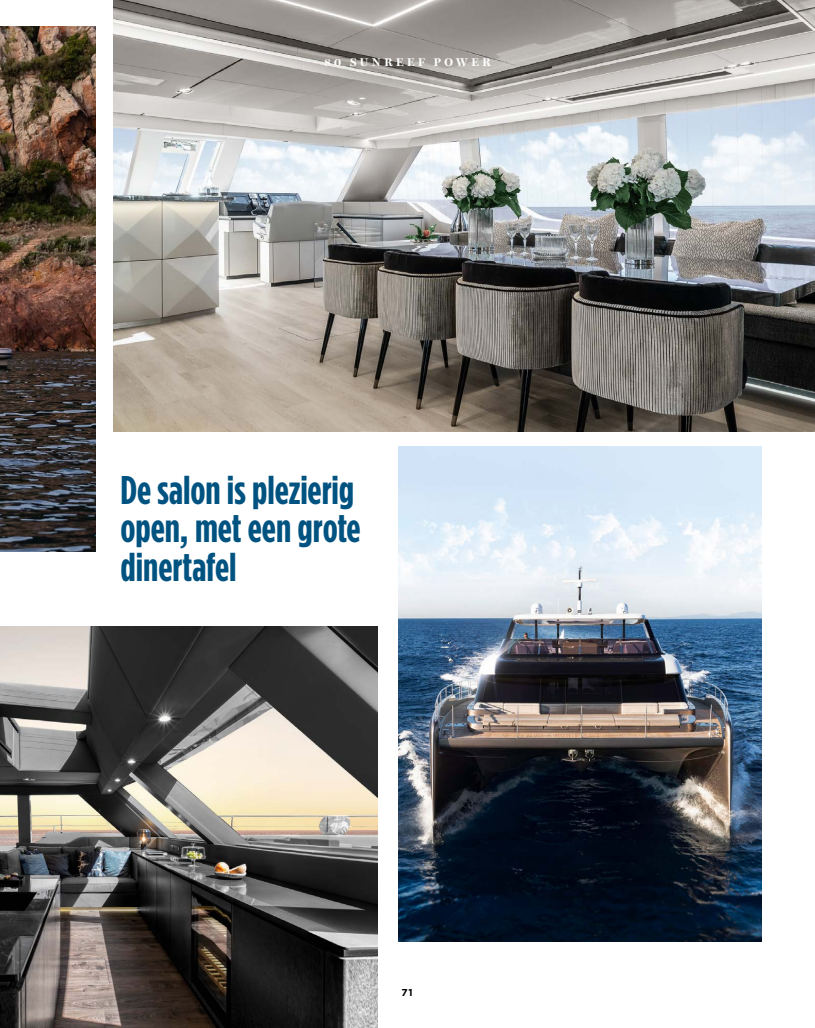
<style>
.page{position:relative;width:815px;height:1028px;background:#fff}
.page>*{position:absolute;margin:0;border:0;box-sizing:border-box;transform-origin:0 0}
.t1{font:700 40px/38.8px "Gotham Condensed";color:#005380}
.t2{font:700 11.25px "Miller Display";letter-spacing:.32em;color:#fff}
.t3{font:700 10px "Gotham";color:#000}
</style>
<div class="page">
<img style="left:114px;top:0;width:701px;height:431px">
<img style="left:399px;top:446px;width:363px;height:495px">
<img style="left:0;top:626px;width:377px;height:402px">
<img style="left:0;top:27px;width:96px;height:524px">
<p class="t2" style="left:324px;top:56px;width:168px">80 SUNREEF POWER</p>
<p class="t1" style="left:121px;top:469px;width:242px">De salon is plezierig open, met een grote dinertafel</p>
<p class="t3" style="left:401px;top:986px;width:13px">71</p>
</div>
